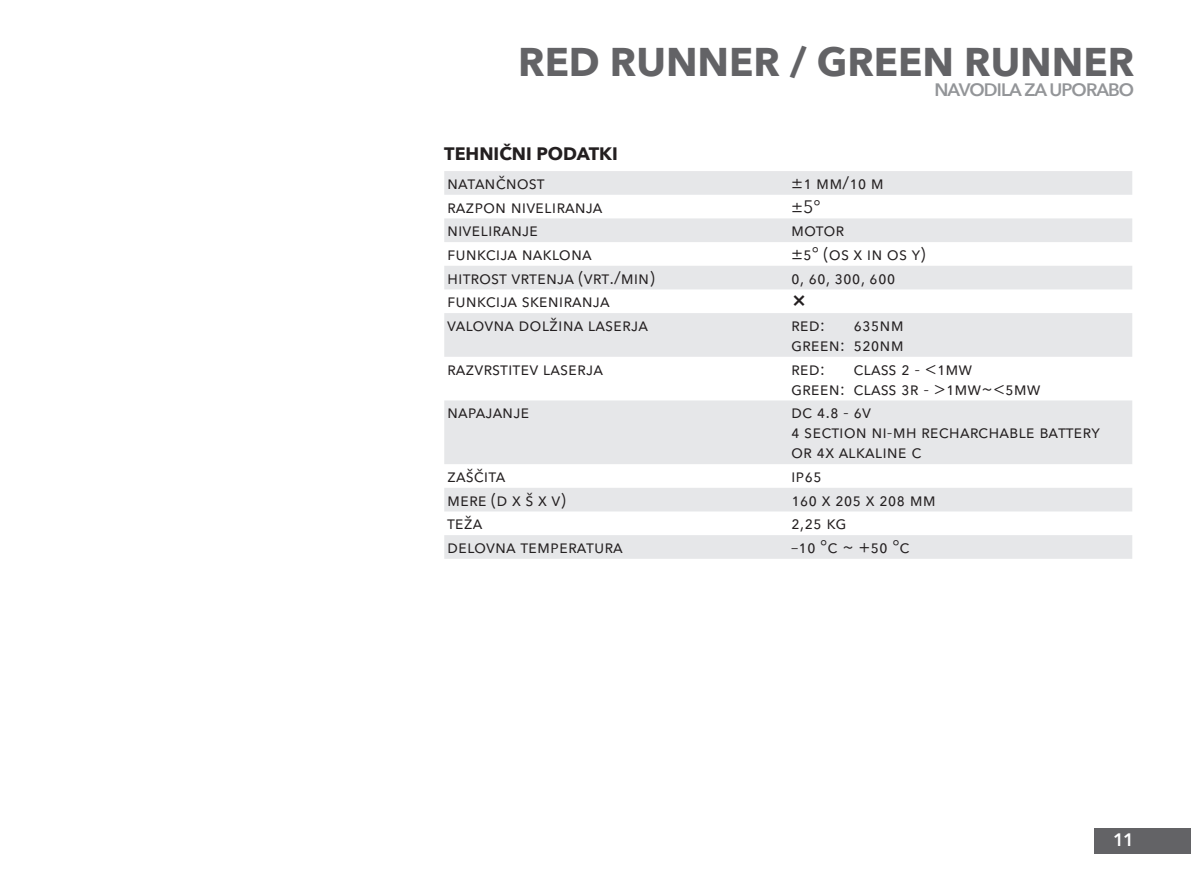
<style>
.page{position:relative;width:1191px;height:893px;background:#fff}
.page>*{position:absolute;margin:0;border:0;box-sizing:border-box;transform-origin:0 0}
.t1{font:700 40px "Avenir Next";color:#636366}
.specificaties{font:18px/20px "Avenir Next";color:#231f20;text-align:right}
.t2{font:600 18px "Avenir Next";letter-spacing:-.05em;color:#939598}
.BASIC_-_HIGHLIGHT{font:700 18px "Avenir Next";color:#231f20}
.t3{font:600 18px "Avenir Next";color:#fff}
.s1{font-family:"Avenir Next Condensed"}
</style>
<div class="page">
<div style="left:1094px;top:828px;width:97px;height:26px;background:#636366"></div>
<svg style="left:444px;top:171px;width:688px;height:388px;fill:#e6e7e9"></svg>
<svg style="left:793px;top:295px;width:11px;height:11px"></svg>
<h1 class="t1" style="left:518px;top:27px;width:617px">RED RUNNER / GREEN RUNNER</h1>
<p class="t2" style="left:934px;top:75px;width:201px">NAVODILA ZA UPORABO</p>
<p class="BASIC_-_HIGHLIGHT" style="left:444px;top:138px;width:175px">TEHNIČNI PODATKI</p>
<p class="specificaties" style="left:447px;top:172px;width:99px">natančnost</p>
<p class="specificaties" style="left:791px;top:172px;width:94px">±1 mm/10 m</p>
<p class="specificaties" style="left:447px;top:196px;width:157px">razpon niveliranja</p>
<p class="specificaties" style="left:791px;top:196px;width:31px">±5°</p>
<p class="specificaties" style="left:447px;top:219px;width:93px">niveliranje</p>
<p class="specificaties" style="left:791px;top:219px;width:55px">motor</p>
<p class="specificaties" style="left:447px;top:243px;width:146px">funkcija naklona</p>
<p class="specificaties" style="left:791px;top:243px;width:136px">±5° (os x in os y)</p>
<p class="specificaties" style="left:447px;top:267px;width:209px">hitrost vrtenja (vrt./min)</p>
<p class="specificaties" style="left:791px;top:267px;width:106px">0, 60, 300, 600</p>
<p class="specificaties" style="left:447px;top:290px;width:164px">funkcija skeniranja</p>
<p class="specificaties" style="left:447px;top:314px;width:202px">valovna dolžina laserja</p>
<p class="specificaties" style="left:791px;top:314px;width:36px">red:</p>
<p class="specificaties" style="left:791px;top:314px;width:114px">635nm<br>green: 520nm</p>
<p class="specificaties" style="left:791px;top:358px;width:251px;text-align:center">class 2 - &lt;1mw<br>green: class 3r - &gt;1mw<span class="s1">~</span>&lt;5mw</p>
<p class="specificaties" style="left:447px;top:358px;width:157px">razvrstitev laserja</p>
<p class="specificaties" style="left:791px;top:358px;width:36px">red:</p>
<p class="specificaties" style="left:447px;top:401px;width:84px">napajanje</p>
<p class="specificaties" style="left:791px;top:401px;width:81px">dc 4.8 - 6v</p>
<p class="specificaties" style="left:791px;top:421px;width:310px;text-align:left">4 section ni-mh recharchable battery or 4x alkaline c</p>
<p class="specificaties" style="left:447px;top:465px;width:60px">zaščita</p>
<p class="specificaties" style="left:791px;top:465px;width:32px">ip65</p>
<p class="specificaties" style="left:447px;top:489px;width:120px">mere (d x š x v)</p>
<p class="specificaties" style="left:791px;top:489px;width:146px">160 x 205 x 208 mm</p>
<p class="specificaties" style="left:447px;top:512px;width:37px">teža</p>
<p class="specificaties" style="left:791px;top:512px;width:57px">2,25 kg</p>
<p class="specificaties" style="left:447px;top:536px;width:177px">delovna temperatura</p>
<p class="specificaties" style="left:791px;top:536px;width:120px">–10 °c ~ +50 °c</p>
<p class="t3" style="left:1113px;top:824px;width:23px">11</p>
</div>
